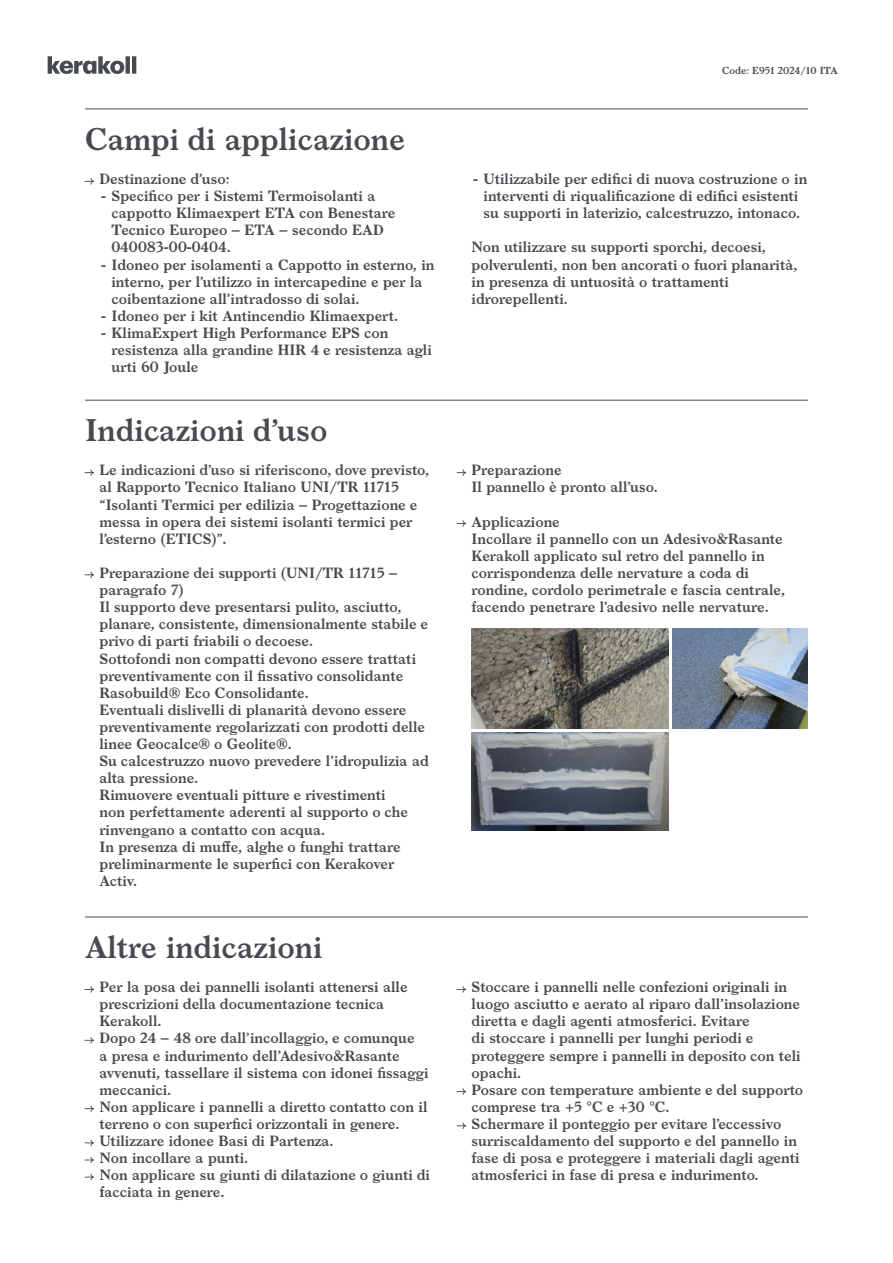
<style>
.page{position:relative;width:893px;height:1263px;background:#fff}
.page>*{position:absolute;margin:0;border:0;box-sizing:border-box;transform-origin:0 0}
.sezioni_interne_titolo{font:600 30px "Larish Neue";color:#474a4e}
.sezioni_interne_testo_standard{font:600 14.25px/17.1px "Larish Neue";color:#474a4e}
.t1{font:600 9.75px "Larish Neue";color:#474a4e}
</style>
<div class="page">
<svg style="left:48px;top:56px;width:88px;height:18px"></svg>
<hr style="left:85px;top:108px;width:723px;height:1px;background:#474a4e">
<svg style="left:85px;top:178px;width:9px;height:6px"></svg>
<hr style="left:85px;top:400px;width:723px;height:1px;background:#474a4e">
<svg style="left:85px;top:469px;width:9px;height:7px"></svg>
<svg style="left:85px;top:572px;width:9px;height:6px"></svg>
<svg style="left:457px;top:469px;width:9px;height:7px"></svg>
<svg style="left:457px;top:520px;width:9px;height:7px"></svg>
<img style="left:472px;top:733px;width:197px;height:98px">
<img style="left:472px;top:628px;width:197px;height:100px">
<img style="left:673px;top:628px;width:135px;height:100px">
<hr style="left:85px;top:916px;width:723px;height:1px;background:#474a4e">
<svg style="left:85px;top:986px;width:9px;height:6px"></svg>
<svg style="left:85px;top:1037px;width:9px;height:6px"></svg>
<svg style="left:85px;top:1105px;width:9px;height:7px"></svg>
<svg style="left:85px;top:1140px;width:9px;height:6px"></svg>
<svg style="left:85px;top:1157px;width:9px;height:6px"></svg>
<svg style="left:85px;top:1174px;width:9px;height:6px"></svg>
<svg style="left:457px;top:986px;width:9px;height:6px"></svg>
<svg style="left:457px;top:1088px;width:9px;height:7px"></svg>
<svg style="left:457px;top:1122px;width:9px;height:7px"></svg>
<p class="sezioni_interne_titolo" style="left:85px;top:116px;width:321px">Campi di applicazione</p>
<p class="sezioni_interne_testo_standard" style="left:99px;top:169px;width:132px">Destinazione d’uso:</p>
<p class="sezioni_interne_testo_standard" style="left:111px;top:186px;width:285px;text-indent:-10px">- Specifico per i Sistemi Termoisolanti a cappotto Klimaexpert ETA con Benestare Tecnico Europeo – ETA – secondo EAD 040083-00-0404.</p>
<p class="sezioni_interne_testo_standard" style="left:111px;top:255px;width:324px;text-indent:-10px">- Idoneo per isolamenti a Cappotto in esterno, in interno, per l’utilizzo in intercapedine e per la coibentazione all’intradosso di solai.</p>
<p class="sezioni_interne_testo_standard" style="left:101px;top:306px;width:299px">- Idoneo per i kit Antincendio Klimaexpert.</p>
<p class="sezioni_interne_testo_standard" style="left:111px;top:323px;width:322px;text-indent:-10px">- KlimaExpert High Performance EPS con resistenza alla grandine HIR 4 e resistenza agli urti 60 Joule</p>
<p class="sezioni_interne_titolo" style="left:85px;top:407px;width:244px">Indicazioni d’uso</p>
<p class="sezioni_interne_testo_standard" style="left:99px;top:461px;width:331px">Le indicazioni d’uso si riferiscono, dove previsto, al Rapporto Tecnico Italiano UNI/TR 11715 “Isolanti Termici per edilizia – Progettazione e messa in opera dei sistemi isolanti termici per l’esterno (ETICS)”.</p>
<p class="sezioni_interne_testo_standard" style="left:99px;top:563px;width:300px">Preparazione dei supporti (UNI/TR 11715 – paragrafo 7)</p>
<p class="sezioni_interne_testo_standard" style="left:99px;top:597px;width:330px">Il supporto deve presentarsi pulito, asciutto, planare, consistente, dimensionalmente stabile e privo di parti friabili o decoese.</p>
<p class="sezioni_interne_testo_standard" style="left:99px;top:649px;width:318px">Sottofondi non compatti devono essere trattati preventivamente con il fissativo consolidante<br>Rasobuild® Eco Consolidante.</p>
<p class="sezioni_interne_testo_standard" style="left:99px;top:700px;width:327px">Eventuali dislivelli di planarità devono essere preventivamente regolarizzati con prodotti delle linee Geocalce® o Geolite®.</p>
<p class="sezioni_interne_testo_standard" style="left:99px;top:751px;width:331px">Su calcestruzzo nuovo prevedere l’idropulizia ad alta pressione.</p>
<p class="sezioni_interne_testo_standard" style="left:99px;top:785px;width:310px">Rimuovere eventuali pitture e rivestimenti non perfettamente aderenti al supporto o che rinvengano a contatto con acqua.</p>
<p class="sezioni_interne_testo_standard" style="left:99px;top:837px;width:303px">In presenza di muffe, alghe o funghi trattare preliminarmente le superfici con Kerakover<br>Activ.</p>
<p class="sezioni_interne_titolo" style="left:85px;top:924px;width:239px">Altre indicazioni</p>
<p class="sezioni_interne_testo_standard" style="left:99px;top:977px;width:310px">Per la posa dei pannelli isolanti attenersi alle prescrizioni della documentazione tecnica<br>Kerakoll.</p>
<p class="sezioni_interne_testo_standard" style="left:99px;top:1029px;width:331px">Dopo 24 – 48 ore dall’incollaggio, e comunque<br>a presa e indurimento dell’Adesivo&amp;Rasante avvenuti, tassellare il sistema con idonei fissaggi meccanici.</p>
<p class="sezioni_interne_testo_standard" style="left:99px;top:1097px;width:329px">Non applicare i pannelli a diretto contatto con il terreno o con superfici orizzontali in genere.</p>
<p class="sezioni_interne_testo_standard" style="left:99px;top:1131px;width:236px">Utilizzare idonee Basi di Partenza.</p>
<p class="sezioni_interne_testo_standard" style="left:99px;top:1148px;width:150px">Non incollare a punti.</p>
<p class="sezioni_interne_testo_standard" style="left:99px;top:1165px;width:332px">Non applicare su giunti di dilatazione o giunti di facciata in genere.</p>
<p class="t1" style="left:722px;top:63px;width:117px">Code: E951 2024/10 ITA</p>
<p class="sezioni_interne_testo_standard" style="left:473px;top:169px;width:336px;text-align:center">- Utilizzabile per edifici di nuova costruzione o in interventi di riqualificazione di edifici esistenti<br>su supporti in laterizio, calcestruzzo, intonaco.</p>
<p class="sezioni_interne_testo_standard" style="left:472px;top:238px;width:327px">Non utilizzare su supporti sporchi, decoesi, polverulenti, non ben ancorati o fuori planarità, in presenza di untuosità o trattamenti idrorepellenti.</p>
<p class="sezioni_interne_testo_standard" style="left:472px;top:461px;width:188px">Preparazione<br>Il pannello è pronto all’uso.</p>
<p class="sezioni_interne_testo_standard" style="left:472px;top:512px;width:315px">Applicazione<br>Incollare il pannello con un Adesivo&amp;Rasante Kerakoll applicato sul retro del pannello in corrispondenza delle nervature a coda di rondine, cordolo perimetrale e fascia centrale, facendo penetrare l’adesivo nelle nervature.</p>
<p class="sezioni_interne_testo_standard" style="left:472px;top:977px;width:333px">Stoccare i pannelli nelle confezioni originali in luogo asciutto e aerato al riparo dall’insolazione diretta e dagli agenti atmosferici. Evitare<br>di stoccare i pannelli per lunghi periodi e proteggere sempre i pannelli in deposito con teli opachi.<br>Posare con temperature ambiente e del supporto comprese tra +5 °C e +30 °C.<br>Schermare il ponteggio per evitare l’eccessivo surriscaldamento del supporto e del pannello in fase di posa e proteggere i materiali dagli agenti atmosferici in fase di presa e indurimento.</p>
</div>
